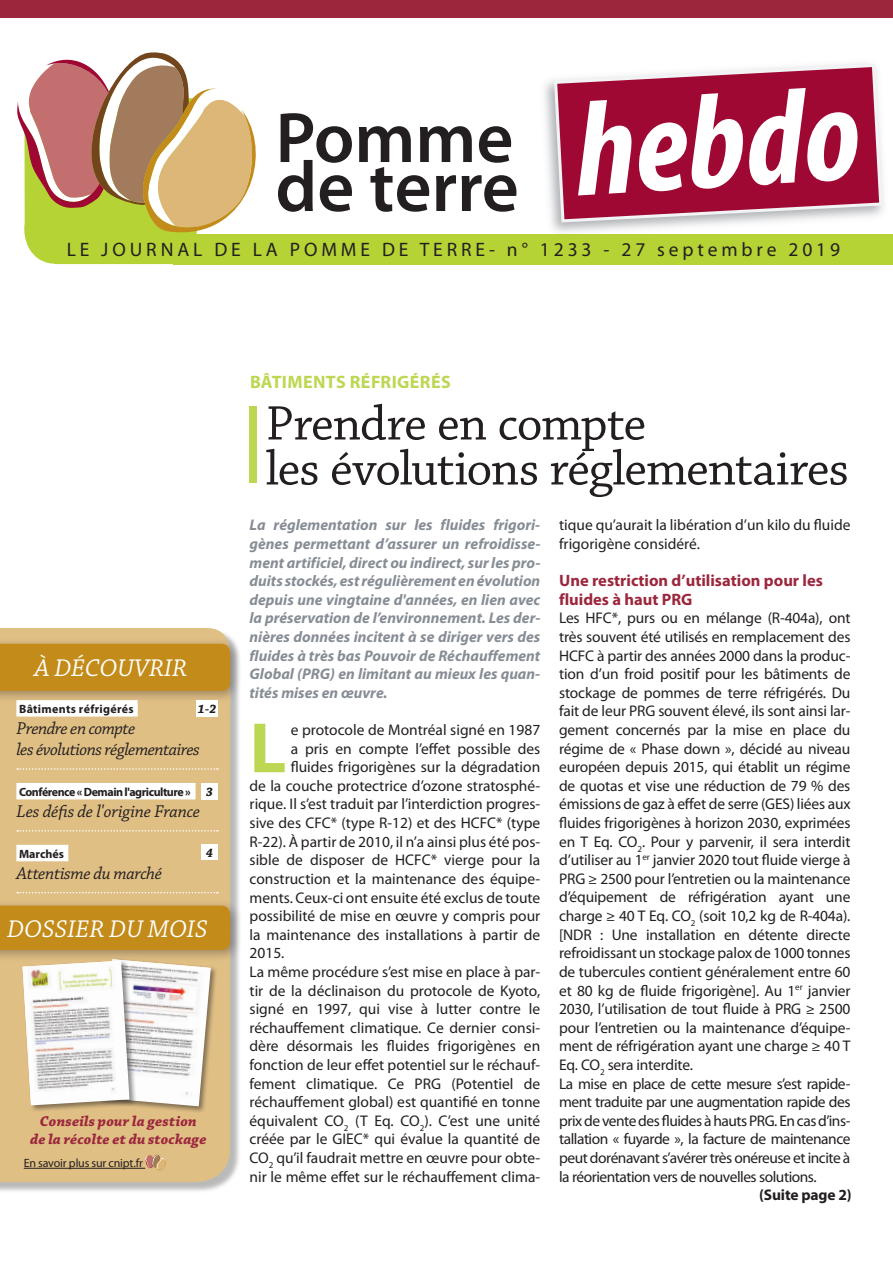
<style>
.page{position:relative;width:893px;height:1263px;background:#fff}
.page>*{position:absolute;margin:0;border:0;box-sizing:border-box;transform-origin:0 0}
.t1{font:italic 700 condensed 135.3px "Myriad Pro";color:#fff}
.t2{font:700 72px "Myriad Pro";color:#bcd752}
.t3{font:600 71.85px "Myriad Pro";color:#231f20}
.t4{font:51px/45px "Chaparral Pro";letter-spacing:-.025em;color:#231f20}
.t5{font:italic 25.5px "Chaparral Pro";letter-spacing:.05em;color:#fff}
.t6{font:italic 25.5px "Chaparral Pro";letter-spacing:.01em;color:#fff}
.t7{font:19.5px "Myriad Pro";letter-spacing:.2em;color:#231f20}
.t8{font:italic 18px/21.6px "Chaparral Pro";letter-spacing:-.015em;color:#231f20}
.t9{font:700 18px "Myriad Pro";letter-spacing:.02em;color:#bcd752}
.t10{font:700 16.5px/18.6px "Myriad Pro";color:#9c273d}
.t11{font:15.45px/18.6px "Myriad Pro";letter-spacing:-.01em;color:#231f20}
.t12{font:italic 700 15.45px/18.6px "Myriad Pro";color:#878d95;text-align:justify}
.t13{font:700 15.45px "Myriad Pro";letter-spacing:-.01em;color:#231f20}
.t14{font:italic 700 15px/18px "Chaparral Pro";letter-spacing:.01em;color:#9c273d;text-align:center}
.t15{font:italic 700 12.75px "Chaparral Pro";color:#231f20}
.t16{font:700 12px "Myriad Pro";letter-spacing:-.04em;color:#231f20}
.t17{font:12px "Myriad Pro";letter-spacing:-.015em;color:#231f20}
.t18{font:700 12px "Myriad Pro";letter-spacing:.025em;color:#231f20}
.t19{font:700 12px "Myriad Pro";color:#231f20}
</style>
<div class="page">
<svg style="left:17px;top:52px;width:239px;height:212px"></svg>
<div style="left:173px;top:234px;width:720px;height:30px;background:#b5d334"></div>
<svg style="left:554px;top:64px;width:328px;height:158px;background:#ab2f52"></svg>
<div style="left:0;top:0;width:893px;height:18px;background:#9c273d"></div>
<div style="left:0;top:630px;width:241px;height:563px;background:#231f20;opacity:.31"></div>
<div style="left:0;top:628px;width:230px;height:554px;background:#e0bf85"></div>
<div style="left:16px;top:700px;width:122px;height:17px;background:#fff"></div>
<svg style="left:17px;top:768px;width:201px;height:2px"></svg>
<div style="left:16px;top:783px;width:180px;height:16px;background:#fff"></div>
<svg style="left:17px;top:830px;width:201px;height:1px"></svg>
<div style="left:16px;top:845px;width:52px;height:16px;background:#fff"></div>
<svg style="left:17px;top:892px;width:201px;height:1px"></svg>
<div style="left:0;top:638px;width:243px;height:65px;background:#231f20;opacity:.35"></div>
<div style="left:0;top:644px;width:230px;height:47px;background:#c38c1a"></div>
<div style="left:0;top:899px;width:242px;height:63px;background:#231f20;opacity:.35"></div>
<div style="left:0;top:905px;width:230px;height:45px;background:#c38c1a"></div>
<div style="left:201px;top:783px;width:17px;height:16px;background:#fff"></div>
<div style="left:196px;top:700px;width:22px;height:16px;background:#fff"></div>
<div style="left:201px;top:845px;width:17px;height:15px;background:#fff"></div>
<div style="left:249px;top:406px;width:8px;height:77px;background:#bcd752"></div>
<hr style="left:24px;top:1168px;width:121px;height:1px;background:#231f20">
<svg style="left:145px;top:1154px;width:22px;height:16px"></svg>
<div style="left:99px;top:958px;width:119px;height:156px;background:#231f20;opacity:.5"></div>
<div style="left:21px;top:959px;width:116px;height:154px;background:#231f20;opacity:.5"></div>
<svg style="left:23px;top:959px;width:188px;height:147px"></svg>
<img style="left:23px;top:961px;width:105px;height:143px">
<h3 class="t3" style="left:275px;top:92px;width:240px">Pomme</h3>
<h3 class="t3" style="left:275px;top:141px;width:245px">de terre</h3>
<h1 class="t1" style="left:571px;top:65px;width:286px;rotate:-3deg">hebdo</h1>
<p class="t7" style="left:67px;top:237px;width:775px">LE JOURNAL DE LA POMME DE TERRE- n° 1233 - 27 septembre 2019</p>
<h3 class="t6" style="left:34px;top:654px;width:152px">À découvrir</h3>
<p class="t18" style="left:19px;top:701px;width:116px">Bâtiments réfrigérés</p>
<p class="t8" style="left:16px;top:718px;width:185px">Prendre en compte<br>les évolutions réglementaires</p>
<p class="t16" style="left:19px;top:784px;width:173px">Conférence « Demain l'agriculture »</p>
<p class="t8" style="left:16px;top:801px;width:185px">Les défis de l'origine France</p>
<p class="t19" style="left:19px;top:846px;width:46px">Marchés</p>
<p class="t8" style="left:16px;top:863px;width:147px">Attentisme du marché</p>
<p class="t15" style="left:198px;top:702px;width:20px">1-2</p>
<p class="t15" style="left:206px;top:784px;width:9px">3</p>
<p class="t15" style="left:206px;top:845px;width:9px">4</p>
<h3 class="t5" style="left:7px;top:914px;width:202px">dossier du mois</h3>
<p class="t14" style="left:30px;top:1113px;width:178px">Conseils pour la gestion<br>de la récolte et du stockage</p>
<p class="t17" style="left:24px;top:1155px;width:121px">En savoir plus sur cnipt.fr</p>
<p class="t9" style="left:250px;top:370px;width:202px">Bâtiments réfrigérés</p>
<h3 class="t4" style="left:266px;top:403px;width:585px">Prendre en compte<br>les évolutions réglementaires</h3>
<p class="t12" style="left:250px;top:515px;width:292px">La réglementation sur les fluides frigori&shy;gènes permettant d’assurer un refroidisse&shy;ment artificiel, direct ou indirect, sur les pro&shy;duits stockés, est régulièrement en évolution depuis une vingtaine d'années, en lien avec la préservation de l’environnement. Les der&shy;nières données incitent à se diriger vers des fluides à très bas Pouvoir de Réchauffement Global (PRG) en limitant au mieux les quan&shy;tités mises en œuvre.</p>
<h2 class="t2" style="left:250px;top:701px;width:38px">L</h2>
<p class="t11" style="left:291px;top:720px;width:251px">e protocole de Montréal signé en 1987</p>
<p class="t11" style="left:559px;top:516px;width:293px">tique qu’aurait la libération d’un kilo du fluide frigorigène considéré.</p>
<p class="t10" style="left:559px;top:571px;width:265px">Une restriction d’utilisation pour les fluides à haut PRG</p>
<p class="t11" style="left:559px;top:609px;width:293px">Les HFC*, purs ou en mélange (R-404a), ont très souvent été utilisés en remplacement des HCFC à partir des années 2000 dans la produc&shy;tion d’un froid positif pour les bâtiments de stockage de pommes de terre réfrigérés. Du fait de leur PRG souvent élevé, ils sont ainsi lar&shy;gement concernés par la mise en place du régime de « Phase down », décidé au niveau européen depuis 2015, qui établit un régime de quotas et vise une réduction de 79 % des émissions de gaz à effet de serre (GES) liées aux fluides frigorigènes à horizon 2030, exprimées en T Eq. CO<sub>2</sub>. Pour y parvenir, il sera interdit d’utiliser au 1<sup>er</sup> janvier 2020 tout fluide vierge à PRG ≥ 2500 pour l’entretien ou la maintenance d’équipement de réfrigération ayant une charge ≥ 40 T Eq. CO<sub>2</sub> (soit 10,2 kg de R-404a). [NDR : Une installation en détente directe refroidissant un stockage palox de 1000 tonnes de tubercules contient généralement entre 60 et 80 kg de fluide frigorigène]. Au 1<sup>er</sup> janvier 2030, l’utilisation de tout fluide à PRG ≥ 2500 pour l’entretien ou la maintenance d’équipe&shy;ment de réfrigération ayant une charge ≥ 40 T Eq. CO<sub>2</sub> sera interdite.<br>La mise en place de cette mesure s’est rapide&shy;ment traduite par une augmentation rapide des prix de vente des fluides à hauts PRG. En cas d’ins&shy;tallation « fuyarde », la facture de maintenance peut dorénavant s’avérer très onéreuse et incite à la réorientation vers de nouvelles solutions.</p>
<p class="t11" style="left:291px;top:739px;width:251px">a pris en compte l’effet possible des</p>
<p class="t11" style="left:291px;top:757px;width:251px">fluides frigorigènes sur la dégradation</p>
<p class="t11" style="left:250px;top:776px;width:292px">de la couche protectrice d’ozone stratosphé-</p>
<p class="t11" style="left:250px;top:795px;width:292px">rique. Il s’est traduit par l’interdiction progres-</p>
<p class="t11" style="left:250px;top:813px;width:292px">sive des CFC* (type R-12) et des HCFC* (type</p>
<p class="t11" style="left:250px;top:832px;width:292px">R-22). À partir de 2010, il n’a ainsi plus été pos-</p>
<p class="t11" style="left:250px;top:850px;width:292px">sible de disposer de HCFC* vierge pour la</p>
<p class="t11" style="left:250px;top:869px;width:292px">construction et la maintenance des équipe-</p>
<p class="t11" style="left:250px;top:888px;width:292px">ments. Ceux-ci ont ensuite été exclus de toute</p>
<p class="t11" style="left:250px;top:906px;width:292px">possibilité de mise en œuvre y compris pour</p>
<p class="t11" style="left:250px;top:925px;width:292px">la maintenance des installations à partir de</p>
<p class="t11" style="left:250px;top:943px;width:36px">2015.</p>
<p class="t11" style="left:250px;top:962px;width:292px">La même procédure s’est mise en place à par-</p>
<p class="t11" style="left:250px;top:981px;width:292px">tir de la déclinaison du protocole de Kyoto,</p>
<p class="t11" style="left:250px;top:999px;width:292px">signé en 1997, qui vise à lutter contre le</p>
<p class="t11" style="left:250px;top:1018px;width:292px">réchauffement climatique. Ce dernier consi-</p>
<p class="t11" style="left:250px;top:1036px;width:292px">dère désormais les fluides frigorigènes en</p>
<p class="t11" style="left:250px;top:1055px;width:292px">fonction de leur effet potentiel sur le réchauf-</p>
<p class="t11" style="left:250px;top:1074px;width:292px">fement climatique. Ce PRG (Potentiel de</p>
<p class="t11" style="left:250px;top:1092px;width:292px">réchauffement global) est quantifié en tonne</p>
<p class="t11" style="left:250px;top:1111px;width:292px">équivalent CO<sub>2</sub> (T Eq. CO<sub>2</sub>). C’est une unité</p>
<p class="t11" style="left:250px;top:1129px;width:292px">créée par le GIEC* qui évalue la quantité de</p>
<p class="t11" style="left:250px;top:1148px;width:292px">CO<sub>2</sub> qu’il faudrait mettre en œuvre pour obte-</p>
<p class="t11" style="left:250px;top:1167px;width:292px">nir le même effet sur le réchauffement clima-</p>
<p class="t13" style="left:759px;top:1185px;width:94px">(Suite page 2)</p>
</div>
